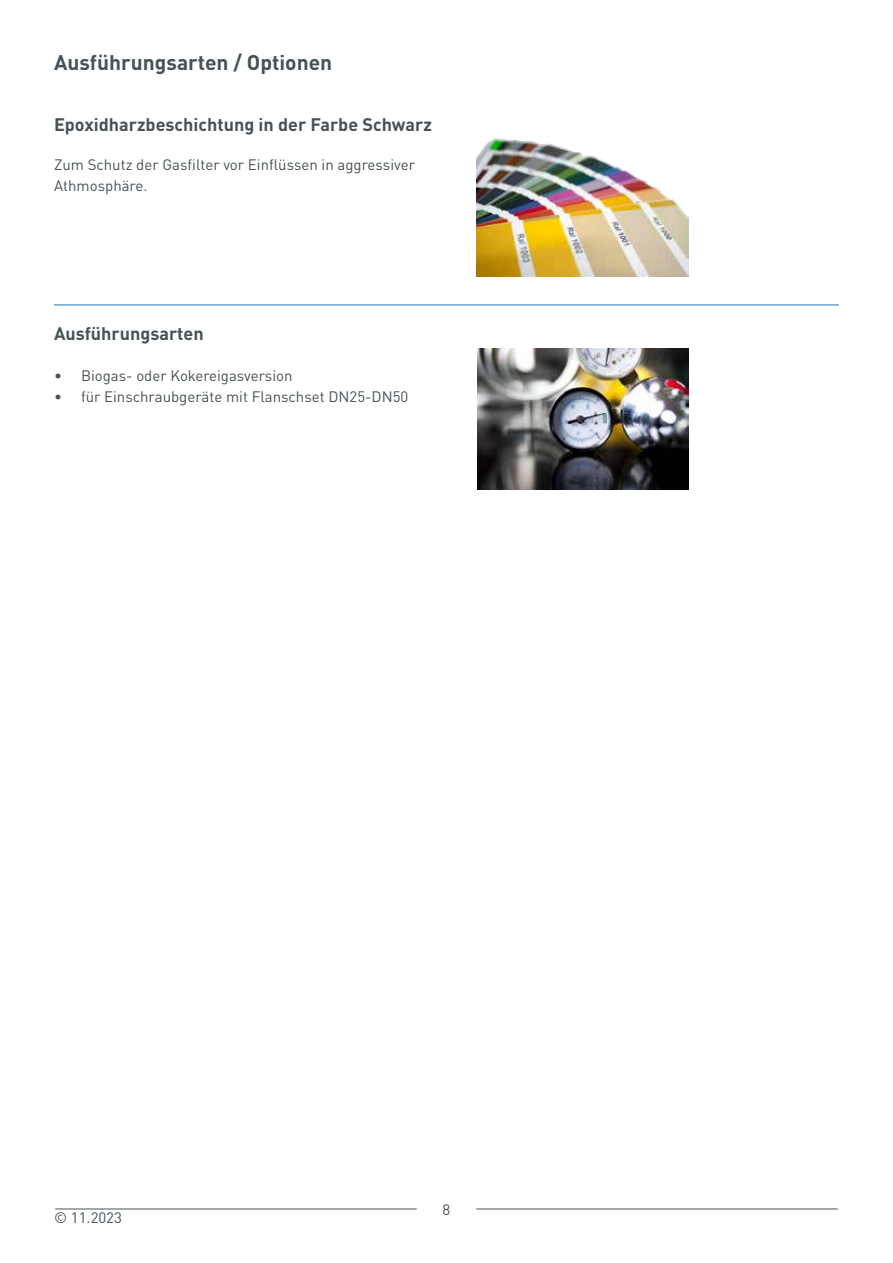
<style>
.page{position:relative;width:893px;height:1263px;background:#fff}
.page>*{position:absolute;margin:0;border:0;box-sizing:border-box;transform-origin:0 0}
.t1{font:700 21px "DIN Pro";color:#485156}
.t2{font:700 18px "DIN Pro";color:#485156}
.t3{font:15px/21px "DIN Pro";color:#485156}
</style>
<div class="page">
<hr style="left:55px;top:1209px;width:362px;height:1px;background:#485156">
<hr style="left:476px;top:1209px;width:362px;height:1px;background:#485156">
<hr style="left:54px;top:305px;width:785px;height:1px;background:#2474af">
<img style="left:477px;top:139px;width:212px;height:138px">
<img style="left:477px;top:348px;width:211px;height:141px">
<h1 class="t1" style="left:54px;top:45px;width:280px">Ausführungsarten / Optionen</h1>
<p class="t2" style="left:54px;top:109px;width:379px">Epoxidharzbeschichtung in der Farbe Schwarz</p>
<p class="t3" style="left:54px;top:152px;width:362px">Zum Schutz der Gasfilter vor Einflüssen in aggressiver<br>Athmosphäre.</p>
<p class="t2" style="left:54px;top:318px;width:151px">Ausführungsarten</p>
<p class="t3" style="left:54px;top:363px;width:240px">• Biogas- oder Kokereigasversion</p>
<p class="t3" style="left:54px;top:384px;width:356px">• für Einschraubgeräte mit Flanschset DN25-DN50</p>
<p class="t3" style="left:54px;top:1206px;width:69px">© 11.2023</p>
<p class="t3" style="left:443px;top:1197px;width:9px">8</p>
</div>
